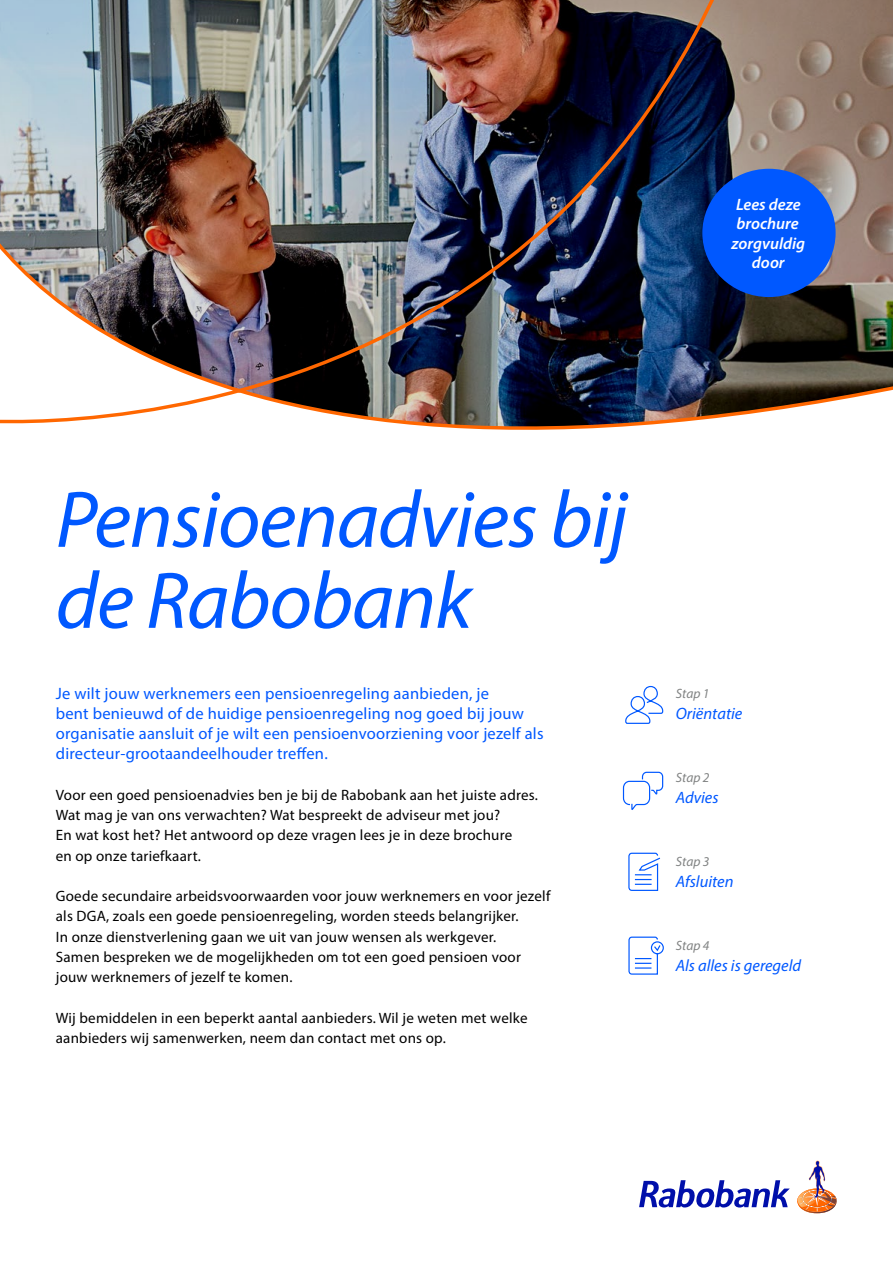
<style>
.page{position:relative;width:893px;height:1263px;background:#fff}
.page>*{position:absolute;margin:0;border:0;box-sizing:border-box;transform-origin:0 0}
.t1{font:italic 81px/81px "Myriad Pro";letter-spacing:-.015em;color:#0058ff}
.t2{font:16.5px/20.2px "Myriad Pro";letter-spacing:.015em;color:#0058ff}
.t3{font:italic 16.5px "Myriad Pro";color:#0058ff}
.t4{font:italic 600 16.5px/19.5px "Myriad Pro";color:#fff;text-align:center}
.t5{font:15px/20.2px "Myriad Pro";letter-spacing:.015em;color:#000}
.t6{font:italic 13.5px "Myriad Pro";color:#818383}
</style>
<div class="page">
<img style="left:0;top:0;width:893px;height:430px">
<svg style="left:622px;top:685px;width:42px;height:125px"></svg>
<svg style="left:628px;top:852px;width:33px;height:39px"></svg>
<svg style="left:628px;top:936px;width:36px;height:39px"></svg>
<svg style="left:639px;top:1180px;width:151px;height:27px"></svg>
<svg style="left:797px;top:1160px;width:40px;height:53px"></svg>
<div style="left:702px;top:169px;width:134px;height:128px;background:#0058ff;border-radius:50%"></div>
<p class="t4" style="left:731px;top:194px;width:75px">Lees deze brochure zorgvuldig door</p>
<h1 class="t1" style="left:56px;top:478px;width:573px">Pensioenadvies bij de Rabobank</h1>
<p class="t2" style="left:56px;top:683px;width:489px">Je wilt jouw werknemers een pensioenregeling aanbieden, je<br>bent benieuwd of de huidige pensioenregeling nog goed bij jouw organisatie aansluit of je wilt een pensioenvoorziening voor jezelf als directeur-grootaandeelhouder treffen.</p>
<p class="t5" style="left:56px;top:784px;width:484px">Voor een goed pensioenadvies ben je bij de Rabobank aan het juiste adres.<br>Wat mag je van ons verwachten? Wat bespreekt de adviseur met jou?<br>En wat kost het? Het antwoord op deze vragen lees je in deze brochure<br>en op onze tariefkaart.</p>
<p class="t5" style="left:56px;top:886px;width:496px">Goede secundaire arbeidsvoorwaarden voor jouw werknemers en voor jezelf als DGA, zoals een goede pensioenregeling, worden steeds belangrijker.<br>In onze dienstverlening gaan we uit van jouw wensen als werkgever.<br>Samen bespreken we de mogelijkheden om tot een goed pensioen voor jouw werknemers of jezelf te komen.</p>
<p class="t5" style="left:56px;top:1007px;width:473px">Wij bemiddelen in een beperkt aantal aanbieders. Wil je weten met welke aanbieders wij samenwerken, neem dan contact met ons op.</p>
<p class="t6" style="left:676px;top:685px;width:35px">Stap 1</p>
<p class="t3" style="left:676px;top:703px;width:68px">Oriëntatie</p>
<p class="t6" style="left:676px;top:769px;width:35px">Stap 2</p>
<p class="t3" style="left:676px;top:787px;width:44px">Advies</p>
<p class="t6" style="left:676px;top:853px;width:35px">Stap 3</p>
<p class="t3" style="left:676px;top:871px;width:59px">Afsluiten</p>
<p class="t6" style="left:676px;top:937px;width:35px">Stap 4</p>
<p class="t3" style="left:676px;top:955px;width:127px">Als alles is geregeld</p>
</div>
